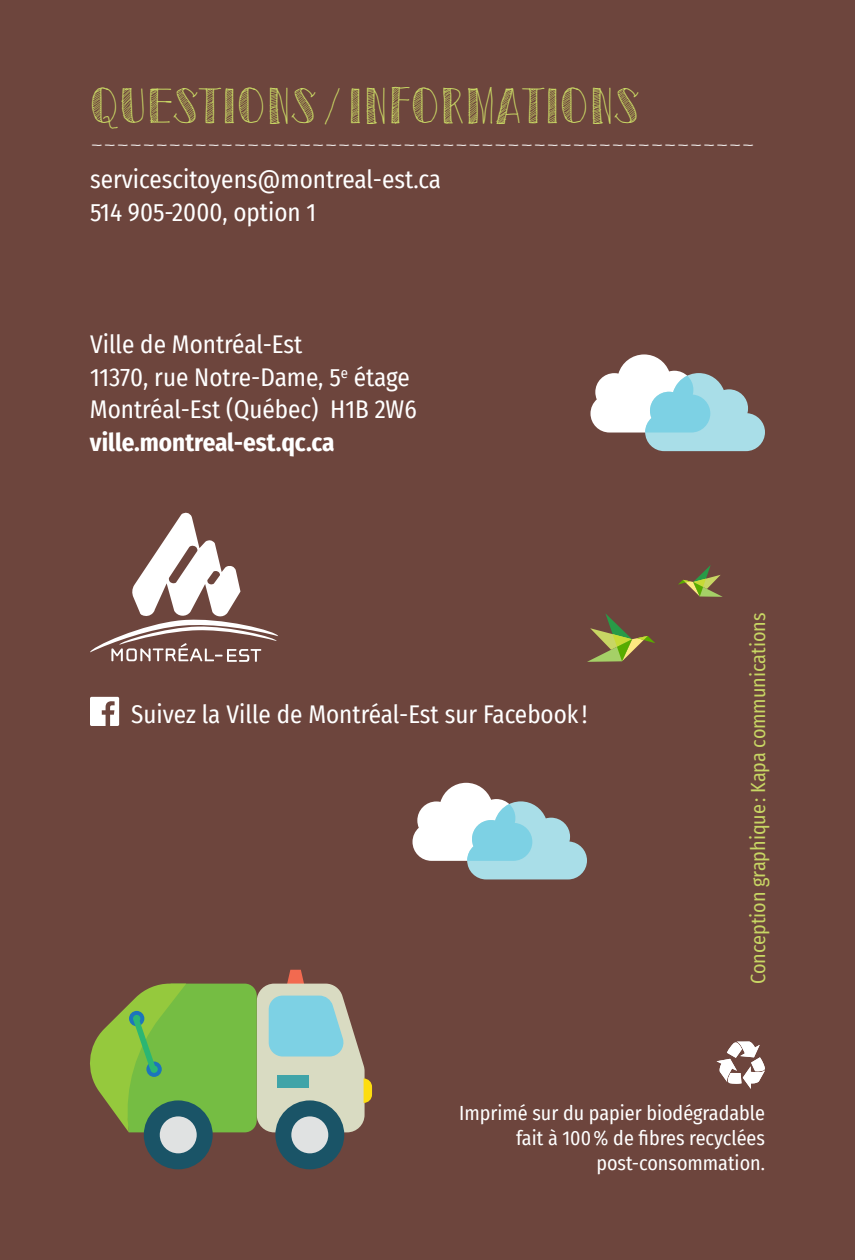
<style>
.page{position:relative;width:855px;height:1260px;background:#6d453d}
.page>*{position:absolute;margin:0;border:0;box-sizing:border-box;transform-origin:0 0}
.t1{font:50px "Sketch Toronto";color:#c8d664}
.t2{font:47px "Sketch Toronto";color:#fff}
.t3{font:25px/32.5px "Fira Sans Condensed";color:#fff}
.t4{font:700 25px "Fira Sans Condensed";color:#fff}
.t5{font:20px/25px "Fira Sans Condensed";color:#fff;text-align:right}
.t6{font:20px "Fira Sans Condensed";color:#c8d664}
</style>
<div class="page">
<div style="left:144px;top:1100px;width:69px;height:69px;background:#1a5467;border-radius:50%"></div>
<div style="left:160px;top:1116px;width:37px;height:37px;background:#e0e2e2;border-radius:50%"></div>
<div style="left:275px;top:1100px;width:69px;height:69px;background:#1a5467;border-radius:50%"></div>
<div style="left:291px;top:1116px;width:37px;height:37px;background:#e0e2e2;border-radius:50%"></div>
<svg style="left:90px;top:970px;width:282px;height:162px"></svg>
<div style="left:278px;top:1075px;width:31px;height:13px;background:#40a4a8"></div>
<svg style="left:413px;top:783px;width:174px;height:96px"></svg>
<svg style="left:587px;top:613px;width:68px;height:49px"></svg>
<svg style="left:678px;top:565px;width:45px;height:32px"></svg>
<svg style="left:590px;top:354px;width:175px;height:97px"></svg>
<svg style="left:90px;top:512px;width:188px;height:150px"></svg>
<svg style="left:90px;top:697px;width:29px;height:29px"></svg>
<svg style="left:717px;top:1042px;width:48px;height:47px"></svg>
<h1 class="t1" style="left:90px;top:80px;width:552px">QUESTIONS/INFORMATIONS</h1>
<h2 class="t2" style="left:90px;top:115px;width:666px">---------------------------------------------------</h2>
<p class="t3" style="left:90px;top:163px;width:353px">servicescitoyens@montreal-est.ca<br>514 905-2000, option 1</p>
<p class="t3" style="left:90px;top:328px;width:328px">Ville de Montréal-Est<br>11370, rue Notre-Dame, 5<sup>e</sup> étage<br>Montréal-Est (Québec) H1B 2W6</p>
<p class="t4" style="left:90px;top:421px;width:246px">ville.montreal-est.qc.ca</p>
<p class="t3" style="left:131px;top:698px;width:458px">Suivez la Ville de Montréal-Est sur Facebook !</p>
<p class="t6" style="left:743px;top:984px;width:373px;rotate:-90deg">Conception graphique : Kapa communications</p>
<p class="t5" style="left:459px;top:1100px;width:307px">Imprimé sur du papier biodégradable fait à 100% de fibres recyclées post-consommation.</p>
</div>
